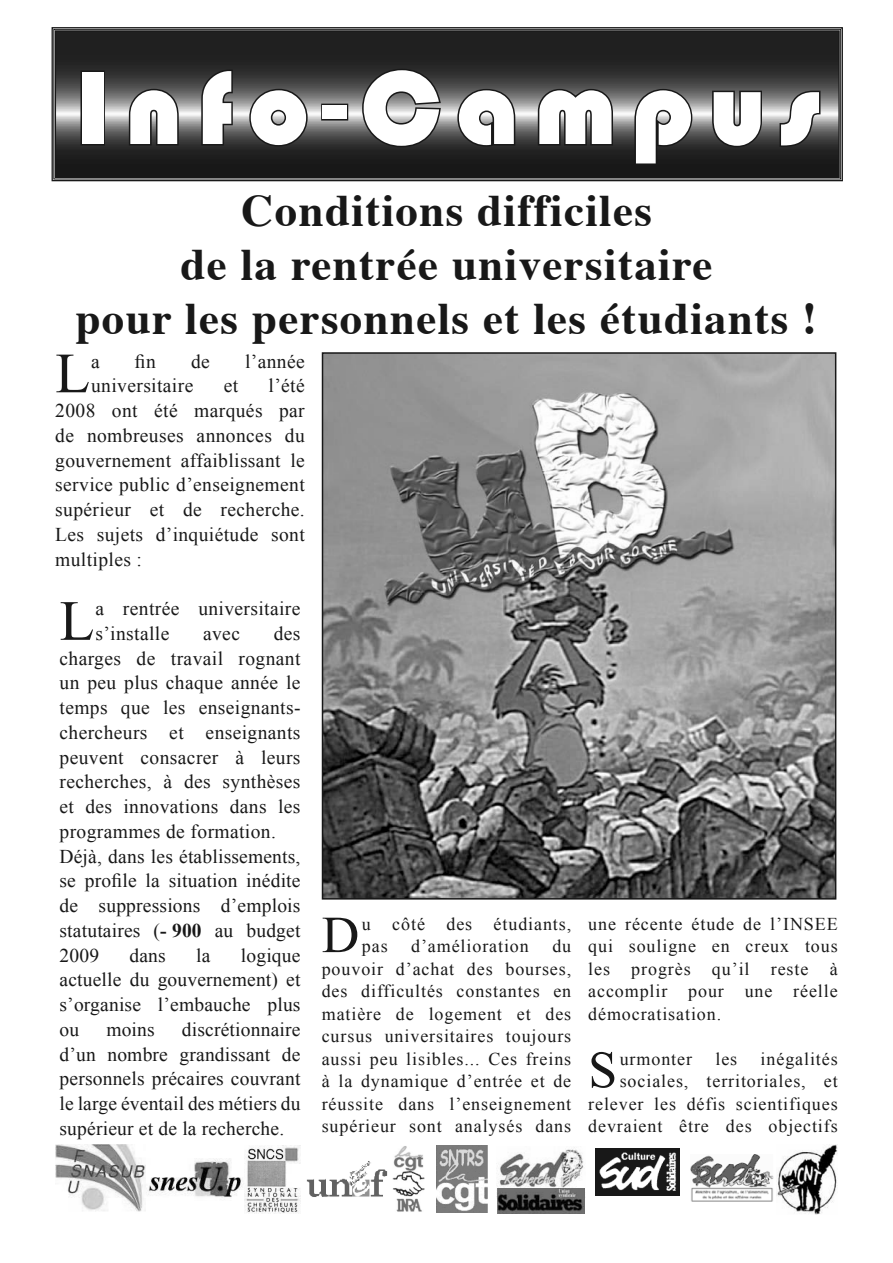
<style>
.page{position:relative;width:893px;height:1263px;background:#fff}
.page>*{position:absolute;margin:0;border:0;box-sizing:border-box;transform-origin:0 0}
.t1{font:108px "Bauhaus 93";letter-spacing:.13em;color:#fff}
.t2{font:56.85px "Times New Roman";color:#181818}
.t3{font:52.05px "Times New Roman";color:#181818}
.t4{font:700 45px/54px "Times";letter-spacing:.03em;color:#181818;text-align:center}
.t5{font:19.5px/24.8px "Times New Roman";letter-spacing:.02em;color:#181818;text-align:justify}
.t6{font:18px/22.5px "Times New Roman";letter-spacing:.05em;color:#181818;text-align:justify}
.s1{font-weight:700}
</style>
<div class="page">
<img style="left:145px;top:1158px;width:99px;height:40px">
<img style="left:244px;top:1145px;width:57px;height:68px">
<img style="left:306px;top:1161px;width:82px;height:36px">
<img style="left:392px;top:1146px;width:33px;height:66px">
<img style="left:436px;top:1145px;width:51px;height:68px">
<img style="left:496px;top:1147px;width:89px;height:51px">
<img style="left:691px;top:1154px;width:82px;height:48px">
<img style="left:497px;top:1188px;width:87px;height:26px">
<img style="left:595px;top:1148px;width:84px;height:48px">
<img style="left:55px;top:1145px;width:90px;height:67px">
<img style="left:776px;top:1145px;width:62px;height:70px">
<svg style="left:51px;top:27px;width:792px;height:155px;background:#606060"></svg>
<svg style="left:54px;top:30px;width:786px;height:149px;background:#464646"></svg>
<img style="left:325px;top:355px;width:508px;height:541px">
<div style="left:322px;top:352px;width:514px;height:547px;border:2px solid #181818"></div>
<h1 class="t1" style="left:75px;top:47px;width:746px">Info-Campus</h1>
<h3 class="t4" style="left:76px;top:179px;width:743px">Conditions difficiles<br>de la rentrée universitaire<br>pour les personnels et les étudiants !</h3>
<h2 class="t2" style="left:55px;top:340px;width:36px">L</h2>
<p class="t5" style="left:91px;top:348px;width:10px">a</p>
<p class="t5" style="left:135px;top:348px;width:22px">fin</p>
<p class="t5" style="left:191px;top:348px;width:20px">de</p>
<p class="t5" style="left:245px;top:348px;width:61px">l’année</p>
<p class="t5" style="left:55px;top:373px;width:251px;text-indent:213px">l’été 2008 ont été marqués par de nombreuses annonces du gouvernement affaiblissant le service public d’enseignement supérieur et de recherche.<br>Les sujets d’inquiétude sont multiples :</p>
<h2 class="t2" style="left:60px;top:588px;width:36px">L</h2>
<p class="t5" style="left:95px;top:596px;width:207px">a rentrée universitaire s’installe</p>
<p class="t5" style="left:91px;top:373px;width:104px">universitaire</p>
<p class="t5" style="left:224px;top:373px;width:16px">et</p>
<p class="t5" style="left:60px;top:621px;width:243px;text-align:left;text-indent:214px">des charges de travail rognant un peu plus chaque année le temps que les enseignants&shy;chercheurs et enseignants peuvent consacrer à leurs recherches, à des synthèses et des innovations dans les programmes de formation.<br>Déjà, dans les établissements, se profile la situation inédite de suppressions d’emplois statutaires (<span class="s1">- 900</span> au budget<br>2009</p>
<p class="t5" style="left:203px;top:621px;width:38px">avec</p>
<p class="t5" style="left:60px;top:942px;width:243px;text-indent:181px">logique actuelle du gouvernement) et s’organise l’embauche plus ou</p>
<p class="t5" style="left:129px;top:942px;width:38px">dans</p>
<p class="t5" style="left:196px;top:942px;width:16px">la</p>
<p class="t5" style="left:60px;top:1017px;width:242px;text-indent:122px">discrétionnaire d’un nombre grandissant de personnels précaires couvrant le large éventail des métiers du supérieur et de la recherche.</p>
<p class="t5" style="left:106px;top:1017px;width:50px">moins</p>
<h3 class="t3" style="left:322px;top:904px;width:39px">D</h3>
<p class="t6" style="left:362px;top:912px;width:211px">u côté des étudiants, pas</p>
<p class="t6" style="left:322px;top:934px;width:251px;text-indent:231px">du pouvoir d’achat des bourses, des difficultés constantes en matière de logement et des cursus universitaires toujours aussi peu lisibles... Ces freins à la dynamique d’entrée et de réussite dans l’enseignement supérieur sont analysés dans</p>
<p class="t6" style="left:411px;top:934px;width:119px">d’amélioration</p>
<p class="t6" style="left:588px;top:912px;width:251px">une récente étude de l’INSEE qui souligne en creux tous les progrès qu’il reste à accomplir pour une réelle démocratisation.</p>
<h3 class="t3" style="left:588px;top:1039px;width:30px">S</h3>
<p class="t6" style="left:620px;top:1047px;width:74px">urmonter</p>
<p class="t6" style="left:715px;top:1047px;width:23px">les</p>
<p class="t6" style="left:588px;top:1047px;width:251px;text-align:right">inégalités<br>sociales, territoriales, et relever les défis scientifiques devraient être des objectifs</p>
</div>
